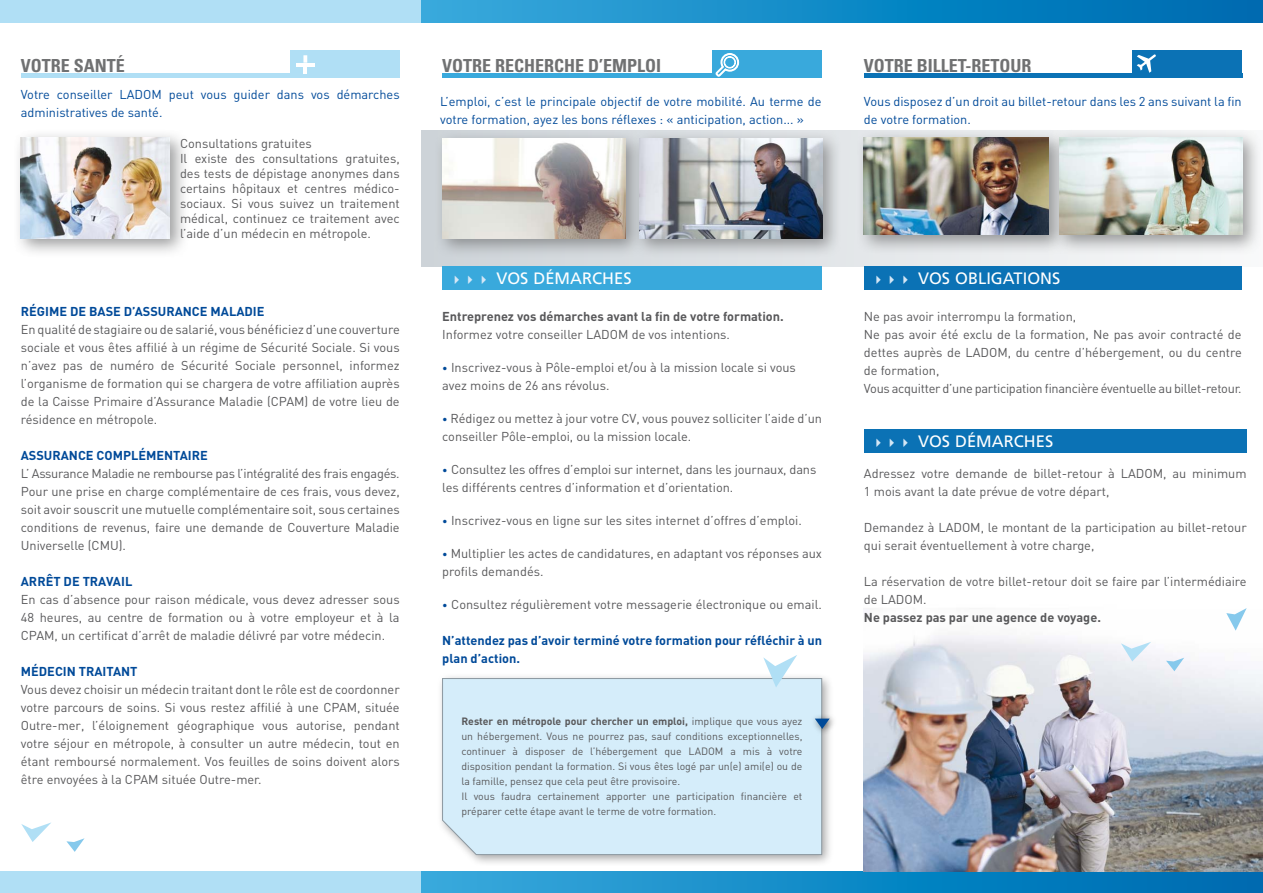
<style>
.page{position:relative;width:1263px;height:893px;background:#fff}
.page>*{position:absolute;margin:0;border:0;box-sizing:border-box;transform-origin:0 0}
.t1{font:700 condensed 18px "Univers LT Std";color:#707172}
.t2{font:16.5px "Frutiger LT Std";color:#fff}
.t3{font:12.75px/18px "DIN";color:#58585a}
.t4{font:12.75px/18px "DIN";color:#004a99}
.t5{font:700 12.75px/18px "DIN";color:#004a99}
.t6{font:700 12.75px "DIN";color:#58585a}
.t7{font:10.5px/15px "DIN";color:#58585a}
.s1{color:#d5e7f6}
.s2{font-size:10.5px;color:#004a99}
.s3{font-weight:700}
</style>
<div class="page">
<div style="left:421px;top:130px;width:842px;height:136px;background:linear-gradient(to right,#cdd3d8,#f9f9fa)"></div>
<svg style="left:66px;top:838px;width:19px;height:14px"></svg>
<svg style="left:21px;top:822px;width:30px;height:20px"></svg>
<div style="left:13px;top:129px;width:177px;height:129px;background:#707172;opacity:.7"></div>
<img style="left:21px;top:137px;width:149px;height:101px">
<hr style="left:21px;top:74px;width:379px;height:4px;background:#b0dff5">
<div style="left:290px;top:50px;width:110px;height:28px;background:#b0dff5"></div>
<svg style="left:296px;top:55px;width:19px;height:19px"></svg>
<div style="left:421px;top:0;width:842px;height:22px;background:linear-gradient(to right,#35a9dd,#006ab0)"></div>
<div style="left:0;top:0;width:421px;height:22px;background:#b0dff5"></div>
<div style="left:421px;top:872px;width:842px;height:21px;background:linear-gradient(to right,#35a9dd,#006ab0)"></div>
<div style="left:0;top:872px;width:421px;height:21px;background:#b0dff5"></div>
<div style="left:442px;top:266px;width:380px;height:24px;background:#39a9dc"></div>
<div style="left:864px;top:266px;width:378px;height:24px;background:#0b72b5"></div>
<div style="left:864px;top:429px;width:383px;height:23px;background:#0b72b5"></div>
<hr style="left:442px;top:74px;width:379px;height:4px;background:#39a9dc">
<hr style="left:864px;top:74px;width:378px;height:4px;background:#0b72b5">
<div style="left:712px;top:50px;width:110px;height:28px;background:#39a9dc"></div>
<div style="left:1133px;top:50px;width:109px;height:28px;background:#0b72b5"></div>
<div style="left:436px;top:672px;width:398px;height:195px;background:#000;opacity:.35"></div>
<div style="left:442px;top:678px;width:380px;height:177px;background:#d5edfa"></div>
<div style="left:810px;top:713px;width:27px;height:23px;background:#000;opacity:.55"></div>
<svg style="left:815px;top:719px;width:15px;height:10px"></svg>
<svg style="left:715px;top:53px;width:24px;height:24px"></svg>
<svg style="left:1137px;top:54px;width:19px;height:19px"></svg>
<div style="left:434px;top:130px;width:211px;height:128px;background:#707172;opacity:.7"></div>
<img style="left:442px;top:138px;width:183px;height:100px">
<div style="left:631px;top:130px;width:211px;height:128px;background:#707172;opacity:.7"></div>
<img style="left:639px;top:138px;width:183px;height:100px">
<div style="left:856px;top:129px;width:213px;height:126px;background:#707172;opacity:.7"></div>
<img style="left:864px;top:137px;width:185px;height:98px">
<div style="left:1051px;top:129px;width:211px;height:126px;background:#707172;opacity:.7"></div>
<img style="left:1059px;top:137px;width:183px;height:98px">
<img style="left:863px;top:635px;width:400px;height:237px">
<svg style="left:1166px;top:658px;width:18px;height:13px"></svg>
<svg style="left:1121px;top:642px;width:30px;height:19px"></svg>
<svg style="left:1226px;top:608px;width:21px;height:23px"></svg>
<svg style="left:763px;top:655px;width:34px;height:32px"></svg>
<h1 class="t1" style="left:21px;top:54px;width:106px">VOTRE SANTÉ</h1>
<p class="t4" style="left:21px;top:85px;width:380px">Votre conseiller LADOM peut vous guider dans vos démarches administratives de santé.</p>
<p class="t3" style="left:180px;top:135px;width:221px;line-height:15px">Consultations gratuites<br>I l existe des consultations gratuites, des tests de dépistage anonymes dans certains hôpitaux et centres médico&shy;sociaux. Si vous suivez un traitement médical, continuez ce traitement avec l’aide d’un médecin en métropole.</p>
<p class="t5" style="left:21px;top:302px;width:245px">RÉGIME DE BASE D’ASSURANCE MALADIE</p>
<p class="t3" style="left:21px;top:320px;width:380px;text-align:justify">En qualité de stagiaire ou de salarié, vous bénéficiez d’une couverture sociale et vous êtes affilié à un régime de Sécurité Sociale. Si vous n’avez pas de numéro de Sécurité Sociale personnel, informez l’organisme de formation qui se chargera de votre affiliation auprès de la Caisse Primaire d’Assurance Maladie (CPAM) de votre lieu de résidence en métropole.</p>
<p class="t5" style="left:21px;top:446px;width:188px">ASSURANCE COMPLÉMENTAIRE</p>
<p class="t3" style="left:21px;top:464px;width:380px;text-align:justify">L’ Assurance Maladie ne rembourse pas l’intégralité des frais engagés.<br>Pour une prise en charge complémentaire de ces frais, vous devez, soit avoir souscrit une mutuelle complémentaire soit, sous certaines conditions de revenus, faire une demande de Couverture Maladie Universelle (CMU).</p>
<p class="t5" style="left:21px;top:572px;width:113px">ARRÊT DE TRAVAIL</p>
<p class="t3" style="left:21px;top:590px;width:380px;text-align:justify">En cas d’absence pour raison médicale, vous devez adresser sous 48 heures, au centre de formation ou à votre employeur et à la CPAM, un certificat d’arrêt de maladie délivré par votre médecin.</p>
<p class="t5" style="left:21px;top:662px;width:118px">MÉDECIN TRAITANT</p>
<p class="t3" style="left:21px;top:680px;width:380px;text-align:justify">Vous devez choisir un médecin traitant dont le rôle est de coordonner votre parcours de soins. Si vous restez affilié à une CPAM, située Outre-mer, l’éloignement géographique vous autorise, pendant votre séjour en métropole, à consulter un autre médecin, tout en étant remboursé normalement. Vos feuilles de soins doivent alors être envoyées à la CPAM située Outre-mer.</p>
<h1 class="t1" style="left:442px;top:55px;width:221px">VOTRE RECHERCHE D’EMPLOI</h1>
<h1 class="t1" style="left:864px;top:55px;width:169px">VOTRE BILLET-RETOUR</h1>
<p class="t4" style="left:440px;top:92px;width:383px">L’emploi, c’est le principale objectif de votre mobilité. Au terme de votre formation, ayez les bons réflexes : « anticipation, action... »</p>
<p class="t4" style="left:864px;top:92px;width:379px">Vous disposez d’un droit au billet-retour dans les 2 ans suivant la fin de votre formation.</p>
<p class="t2" style="left:450px;top:269px;width:183px"><span class="s1">✔✔✔</span> VOS DÉMARCHES</p>
<p class="t2" style="left:871px;top:269px;width:190px"><span class="s1">✔✔✔</span> VOS OBLIGATIONS</p>
<p class="t6" style="left:442px;top:308px;width:343px">Entreprenez vos démarches avant la fin de votre formation.</p>
<p class="t3" style="left:442px;top:325px;width:289px">I nformez votre conseiller LADOM de vos intentions.</p>
<p class="t3" style="left:442px;top:358px;width:355px"><span class="s2">•</span> I nscrivez-vous à Pôle-emploi et/ou à la mission locale si vous avez moins de 26 ans révolus.</p>
<p class="t3" style="left:442px;top:409px;width:381px"><span class="s2">•</span> Rédigez ou mettez à jour votre CV, vous pouvez solliciter l’aide d’un conseiller Pôle-emploi, ou la mission locale.</p>
<p class="t3" style="left:442px;top:460px;width:376px"><span class="s2">•</span> Consultez les offres d’emploi sur internet, dans les journaux, dans les différents centres d’information et d’orientation.</p>
<p class="t3" style="left:442px;top:511px;width:361px"><span class="s2">•</span> I nscrivez-vous en ligne sur les sites internet d’offres d’emploi.</p>
<p class="t3" style="left:442px;top:544px;width:381px"><span class="s2">•</span> Multiplier les actes de candidatures, en adaptant vos réponses aux profils demandés.</p>
<p class="t3" style="left:442px;top:595px;width:381px"><span class="s2">•</span> Consultez régulièrement votre messagerie électronique ou email.</p>
<p class="t5" style="left:442px;top:631px;width:381px">N’attendez pas d’avoir terminé votre formation pour réfléchir à un plan d’action.</p>
<p class="t7" style="left:461px;top:713px;width:343px"><span class="s3">Rester en métropole pour chercher un emploi,</span> implique que vous ayez un hébergement. Vous ne pourrez pas, sauf conditions exceptionnelles, continuer à disposer de l’hébergement que LADOM a mis à votre disposition pendant la formation. Si vous êtes logé par un(e) ami(e) ou de la famille, pensez que cela peut être provisoire.<br>I l vous faudra certainement apporter une participation financière et préparer cette étape avant le terme de votre formation.</p>
<p class="t3" style="left:864px;top:307px;width:379px">Ne pas avoir interrompu la formation,<br>Ne pas avoir été exclu de la formation, Ne pas avoir contracté de dettes auprès de LADOM, du centre d’hébergement, ou du centre de formation,<br>Vous acquitter d’une participation financière éventuelle au billet-retour.</p>
<p class="t2" style="left:871px;top:432px;width:183px"><span class="s1">✔✔✔</span> VOS DÉMARCHES</p>
<p class="t3" style="left:864px;top:464px;width:384px">Adressez votre demande de billet-retour à LADOM, au minimum<br>1 mois avant la date prévue de votre départ,</p>
<p class="t3" style="left:864px;top:518px;width:384px">Demandez à LADOM, le montant de la participation au billet-retour qui serait éventuellement à votre charge,</p>
<p class="t3" style="left:864px;top:572px;width:384px">La réservation de votre billet-retour doit se faire par l’intermédiaire de LADOM.</p>
<p class="t6" style="left:864px;top:609px;width:238px">Ne passez pas par une agence de voyage.</p>
</div>
